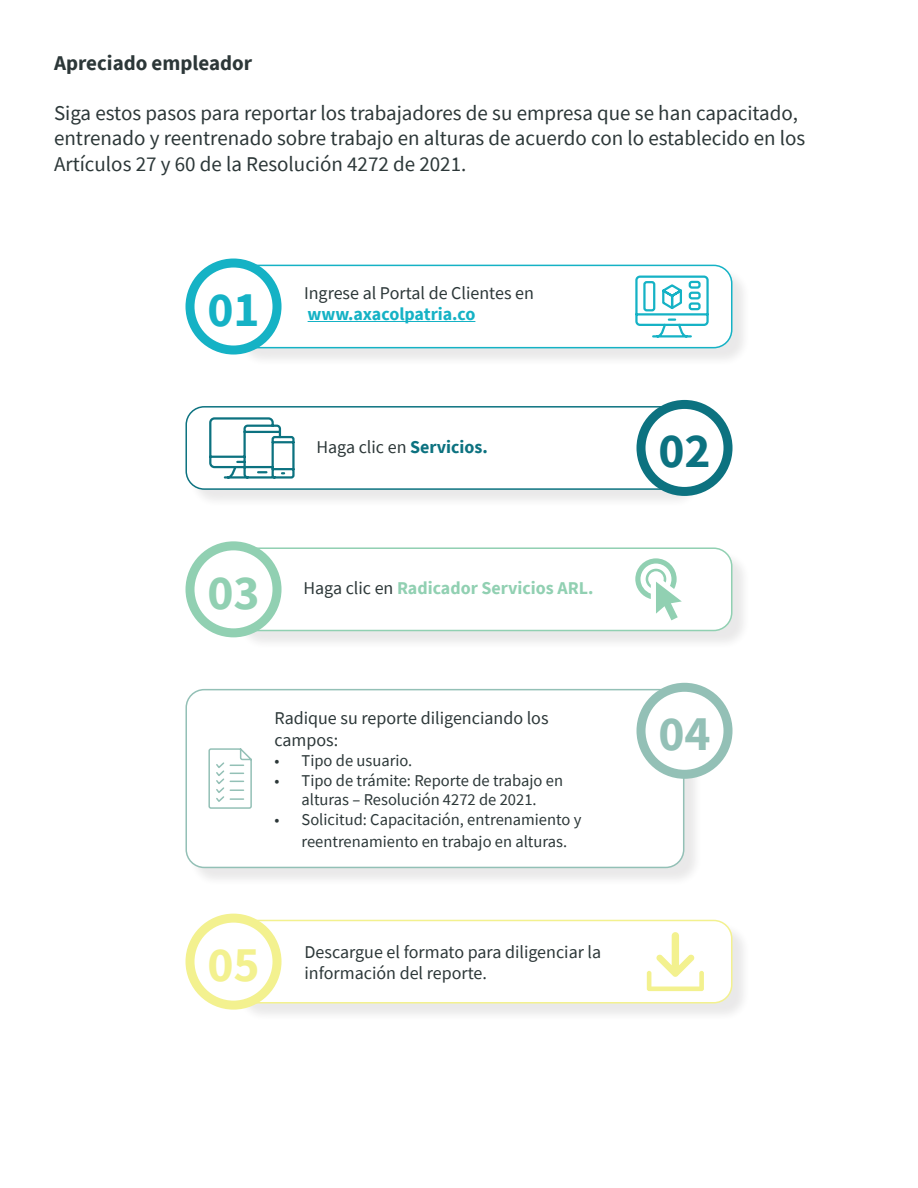
<style>
.page{position:relative;width:918px;height:1188px;background:#fff}
.page>*{position:absolute;margin:0;border:0;box-sizing:border-box;transform-origin:0 0}
.t1{font:700 49.5px "Source Sans Pro";color:#15b2c5}
.t2{font:700 49.5px "Source Sans Pro";color:#0c7280}
.t3{font:700 49.5px "Source Sans Pro";color:#91d0b2}
.t4{font:700 49.5px "Source Sans Pro";color:#93c0b6}
.t5{font:700 49.5px "Source Sans Pro";color:#f3f18f}
.t6{font:21px/25.2px "Source Sans Pro";color:#2c3738}
.t7{font:700 21px "Source Sans Pro";color:#2c3738}
.t8{font:18px/21.6px "Source Sans Pro";color:#2c3738}
.t9{font:700 18px "Source Sans Pro";color:#91d0b2}
.t10{font:700 18px "Source Sans Pro";color:#15b2c5}
.t11{font:16.5px/19.8px "Source Sans Pro";color:#2c3738;text-align:center}
.s1{font-weight:700;color:#0c7280}
.s2{font-weight:400;color:#2c3738}
</style>
<div class="page">
<div style="left:236px;top:267px;width:515px;height:100px;background:#231f20;opacity:.1"></div>
<div style="left:234px;top:265px;width:498px;height:83px;background:#fff;border-radius:18px"></div>
<div style="left:234px;top:265px;width:498px;height:83px;border:2px solid #15b2c5;border-radius:18px"></div>
<div style="left:190px;top:263px;width:87px;height:87px;background:#fff;border-radius:50%"></div>
<div style="left:186px;top:259px;width:96px;height:96px;border:9px solid #15b2c5;border-radius:50%"></div>
<hr style="left:308px;top:321px;width:167px;height:1px;background:#15b2c5">
<svg style="left:635px;top:275px;width:74px;height:63px"></svg>
<div style="left:188px;top:408px;width:515px;height:101px;background:#231f20;opacity:.1"></div>
<div style="left:186px;top:407px;width:498px;height:82px;background:#fff;border-radius:18px"></div>
<div style="left:185px;top:406px;width:499px;height:84px;border:2px solid #0c7280;border-radius:18px"></div>
<div style="left:641px;top:404px;width:87px;height:87px;background:#fff;border-radius:50%"></div>
<div style="left:637px;top:400px;width:96px;height:96px;border:9px solid #0c7280;border-radius:50%"></div>
<svg style="left:209px;top:417px;width:86px;height:62px"></svg>
<div style="left:236px;top:550px;width:515px;height:100px;background:#231f20;opacity:.1"></div>
<div style="left:234px;top:548px;width:498px;height:83px;background:#fff;border-radius:18px"></div>
<div style="left:234px;top:547px;width:498px;height:84px;border:2px solid #91d0b2;border-radius:18px"></div>
<div style="left:190px;top:546px;width:87px;height:87px;background:#fff;border-radius:50%"></div>
<div style="left:186px;top:541px;width:96px;height:96px;border:9px solid #91d0b2;border-radius:50%"></div>
<svg style="left:635px;top:558px;width:47px;height:62px"></svg>
<div style="left:188px;top:691px;width:515px;height:196px;background:#231f20;opacity:.1"></div>
<div style="left:186px;top:690px;width:498px;height:177px;background:#fff;border-radius:18px"></div>
<div style="left:185px;top:689px;width:499px;height:179px;border:2px solid #93c0b6;border-radius:18px"></div>
<div style="left:641px;top:687px;width:87px;height:87px;background:#fff;border-radius:50%"></div>
<div style="left:637px;top:683px;width:96px;height:96px;border:9px solid #93c0b6;border-radius:50%"></div>
<svg style="left:208px;top:748px;width:44px;height:61px"></svg>
<div style="left:236px;top:922px;width:515px;height:100px;background:#231f20;opacity:.1"></div>
<div style="left:234px;top:920px;width:498px;height:83px;background:#fff;border-radius:18px"></div>
<div style="left:234px;top:920px;width:498px;height:84px;border:2px solid #f3f18f;border-radius:18px"></div>
<div style="left:190px;top:918px;width:87px;height:87px;background:#fff;border-radius:50%"></div>
<div style="left:186px;top:914px;width:96px;height:96px;border:9px solid #f3f18f;border-radius:50%"></div>
<svg style="left:647px;top:932px;width:57px;height:59px"></svg>
<p class="t7" style="left:54px;top:49px;width:200px">Apreciado empleador</p>
<p class="t6" style="left:54px;top:100px;width:753px">Siga estos pasos para reportar los trabajadores de su empresa que se han capacitado, entrenado y reentrenado sobre trabajo en alturas de acuerdo con lo establecido en los<br>Artículos 27 y 60 de la Resolución 4272 de 2021.</p>
<p class="t1" style="left:207px;top:276px;width:54px">01</p>
<p class="t8" style="left:304px;top:282px;width:231px">Ingrese al Portal de Clientes en</p>
<p class="t10" style="left:308px;top:302px;width:169px">www.axacolpatria.co</p>
<p class="t8" style="left:316px;top:436px;width:173px">Haga clic en <span class="s1">Servicios.</span></p>
<p class="t3" style="left:207px;top:559px;width:54px">03</p>
<p class="t9" style="left:303px;top:576px;width:292px"><span class="s2">Haga clic en</span> Radicador Servicios ARL.</p>
<p class="t8" style="left:275px;top:708px;width:276px">Radique su reporte diligenciando los campos:</p>
<p class="t11" style="left:275px;top:750px;width:139px">• Tipo de usuario.</p>
<p class="t11" style="left:275px;top:770px;width:290px">• Tipo de trámite: Reporte de trabajo en alturas – Resolución 4272 de 2021.</p>
<p class="t11" style="left:302px;top:809px;width:281px;line-height:21.6px;text-align:left;text-indent:-27px">• Solicitud: Capacitación, entrenamiento y reentrenamiento en trabajo en alturas.</p>
<p class="t5" style="left:207px;top:931px;width:54px">05</p>
<p class="t8" style="left:305px;top:941px;width:298px">Descargue el formato para diligenciar la información del reporte.</p>
<p class="t2" style="left:658px;top:417px;width:54px">02</p>
<p class="t4" style="left:658px;top:700px;width:54px">04</p>
</div>
